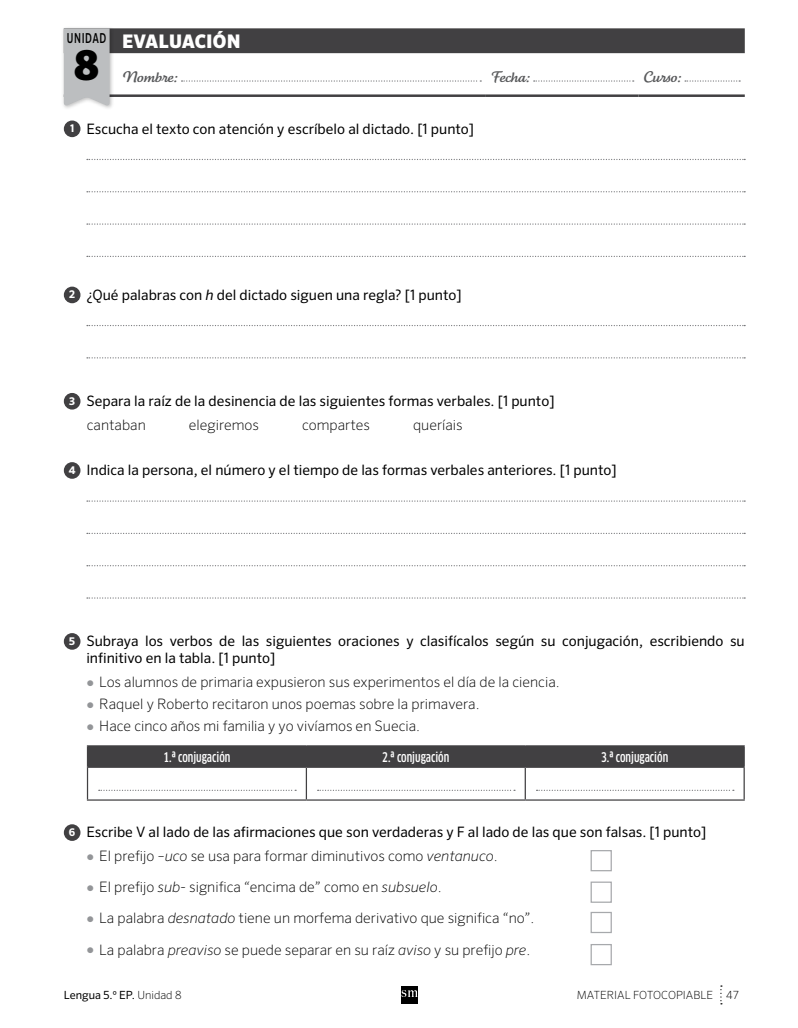
<style>
.page{position:relative;width:798px;height:1028px;background:#fff}
.page>*{position:absolute;margin:0;border:0;box-sizing:border-box;transform-origin:0 0}
.t1{font:900 41.25px "Sero Pro";color:#000}
.t2{font:900 18.75px "Sero Pro";letter-spacing:.01em;color:#fff}
.t3{font:15px "Tartine Script Pro";color:#58595b}
.t4{font:14.38px/24px "Sero Pro";color:#000}
.t5{font:200 14.38px "Sero Pro";color:#000}
.t6{font:500 13.75px "Sero Pro";letter-spacing:.06em;color:#000;scale:.7 1}
.t7{font:500 condensed 13.12px "Clan Pro";color:#fff}
.t8{font:200 11.25px "Sero Pro";color:#000}
.t9{font:11.25px "Sero Pro";color:#000}
.s1{font-weight:700;font-size:10.62px;color:#fff}
.s2{font-style:italic}
.s3{font-weight:200}
.s4{color:#939598}
</style>
<div class="page">
<div style="left:407px;top:986px;width:11px;height:17px;background:#000"></div>
<div style="left:401px;top:986px;width:5px;height:17px;background:#000"></div>
<svg style="left:401px;top:990px;width:16px;height:7px"></svg>
<div style="left:61px;top:26px;width:54px;height:84px;background:#000;opacity:.25"></div>
<svg style="left:64px;top:28px;width:680px;height:78px"></svg>
<svg style="left:87px;top:159px;width:657px;height:1px"></svg>
<svg style="left:87px;top:191px;width:657px;height:1px"></svg>
<svg style="left:87px;top:223px;width:657px;height:2px"></svg>
<svg style="left:87px;top:256px;width:657px;height:1px"></svg>
<div style="left:64px;top:120px;width:16px;height:17px;background:#414042;border-radius:50%"></div>
<svg style="left:87px;top:325px;width:657px;height:1px"></svg>
<svg style="left:87px;top:357px;width:657px;height:1px"></svg>
<svg style="left:87px;top:500px;width:657px;height:2px"></svg>
<svg style="left:87px;top:533px;width:657px;height:1px"></svg>
<svg style="left:87px;top:565px;width:657px;height:1px"></svg>
<svg style="left:87px;top:597px;width:657px;height:1px"></svg>
<div style="left:64px;top:286px;width:16px;height:17px;background:#414042;border-radius:50%"></div>
<div style="left:64px;top:393px;width:16px;height:16px;background:#414042;border-radius:50%"></div>
<div style="left:64px;top:462px;width:16px;height:17px;background:#414042;border-radius:50%"></div>
<div style="left:64px;top:633px;width:16px;height:16px;background:#414042;border-radius:50%"></div>
<hr style="left:305px;top:767px;width:2px;height:32px;background:#414042">
<hr style="left:524px;top:767px;width:1px;height:32px;background:#414042">
<hr style="left:743px;top:767px;width:1px;height:32px;background:#414042">
<hr style="left:87px;top:767px;width:1px;height:32px;background:#414042">
<hr style="left:87px;top:799px;width:219px;height:1px;background:#414042">
<hr style="left:306px;top:799px;width:219px;height:1px;background:#414042">
<hr style="left:525px;top:799px;width:219px;height:1px;background:#414042">
<hr style="left:87px;top:745px;width:219px;height:1px;background:#414042">
<hr style="left:306px;top:745px;width:219px;height:1px;background:#414042">
<hr style="left:525px;top:745px;width:219px;height:1px;background:#414042">
<div style="left:87px;top:746px;width:657px;height:20px;background:#414042"></div>
<hr style="left:87px;top:766px;width:219px;height:1px;background:#414042">
<hr style="left:306px;top:766px;width:219px;height:1px;background:#414042">
<hr style="left:525px;top:766px;width:219px;height:1px;background:#414042">
<svg style="left:99px;top:789px;width:197px;height:2px"></svg>
<svg style="left:317px;top:789px;width:198px;height:2px"></svg>
<svg style="left:536px;top:789px;width:197px;height:2px"></svg>
<div style="left:64px;top:824px;width:16px;height:17px;background:#414042;border-radius:50%"></div>
<div style="left:590px;top:850px;width:21px;height:21px;border:1px solid #a7a9ac"></div>
<div style="left:590px;top:881px;width:21px;height:21px;border:1px solid #a7a9ac"></div>
<div style="left:590px;top:911px;width:21px;height:22px;border:1px solid #a7a9ac"></div>
<div style="left:590px;top:944px;width:21px;height:21px;border:1px solid #a7a9ac"></div>
<p class="t6" style="left:67px;top:29px;width:58px">UNIDAD</p>
<h1 class="t1" style="left:74px;top:40px;width:26px">8</h1>
<h2 class="t2" style="left:122px;top:30px;width:120px">EVALUACIÓN</h2>
<p class="t3" style="left:122px;top:68px;width:57px">Nombre:</p>
<p class="t3" style="left:490px;top:68px;width:40px">Fecha:</p>
<p class="t3" style="left:643px;top:68px;width:39px">Curso:</p>
<p class="t4" style="left:70px;top:116px;width:405px"><span class="s1">1</span> Escucha el texto con atención y escríbelo al dictado. [1 punto]</p>
<p class="t4" style="left:69px;top:282px;width:394px"><span class="s1">2</span> ¿Qué palabras con <span class="s2">h</span> del dictado siguen una regla? [1 punto]</p>
<p class="t4" style="left:87px;top:389px;width:469px;text-indent:-18px"><span class="s1">3</span> Separa la raíz de la desinencia de las siguientes formas verbales. [1 punto] <span class="s3">cantaban</span></p>
<p class="t5" style="left:189px;top:416px;width:71px">elegiremos</p>
<p class="t5" style="left:302px;top:416px;width:69px">compartes</p>
<p class="t5" style="left:413px;top:416px;width:51px">queríais</p>
<p class="t4" style="left:69px;top:458px;width:549px"><span class="s1">4</span> Indica la persona, el número y el tiempo de las formas verbales anteriores. [1 punto]</p>
<p class="t4" style="left:86px;top:632px;width:659px;line-height:16.9px;text-indent:-17px"><span class="s1">5</span> Subraya los verbos de las siguientes oraciones y clasifícalos según su conjugación, escribiendo su infinitivo en la tabla. [1 punto]</p>
<p class="t5" style="left:87px;top:673px;width:474px"><span class="s4">●</span> Los alumnos de primaria expusieron sus experimentos el día de la ciencia.</p>
<p class="t5" style="left:87px;top:695px;width:394px"><span class="s4">●</span> Raquel y Roberto recitaron unos poemas sobre la primavera.</p>
<p class="t5" style="left:87px;top:718px;width:334px"><span class="s4">●</span> Hace cinco años mi familia y yo vivíamos en Suecia.</p>
<p class="t7" style="left:163px;top:749px;width:68px">1.ª conjugación</p>
<p class="t7" style="left:382px;top:749px;width:68px">2.ª conjugación</p>
<p class="t7" style="left:601px;top:749px;width:68px">3.ª conjugación</p>
<p class="t4" style="left:69px;top:820px;width:638px"><span class="s1">6</span> Escribe V al lado de las afirmaciones que son verdaderas y F al lado de las que son falsas. [1 punto]</p>
<p class="t5" style="left:87px;top:847px;width:412px"><span class="s4">●</span> El prefijo <span class="s2">–uco</span> se usa para formar diminutivos como <span class="s2">ventanuco</span>.</p>
<p class="t5" style="left:87px;top:878px;width:356px"><span class="s4">●</span> El prefijo <span class="s2">sub-</span> significa “encima de” como en <span class="s2">subsuelo</span>.</p>
<p class="t5" style="left:87px;top:910px;width:448px"><span class="s4">●</span> La palabra <span class="s2">desnatado</span> tiene un morfema derivativo que significa “no”.</p>
<p class="t5" style="left:87px;top:941px;width:444px"><span class="s4">●</span> La palabra <span class="s2">preaviso</span> se puede separar en su raíz <span class="s2">aviso</span> y su prefijo <span class="s2">pre</span>.</p>
<p class="t9" style="left:64px;top:988px;width:119px">Lengua 5.º EP. <span class="s3">Unidad 8</span></p>
<p class="t8" style="left:576px;top:988px;width:163px">MATERIAL FOTOCOPIABLE 47</p>
</div>
